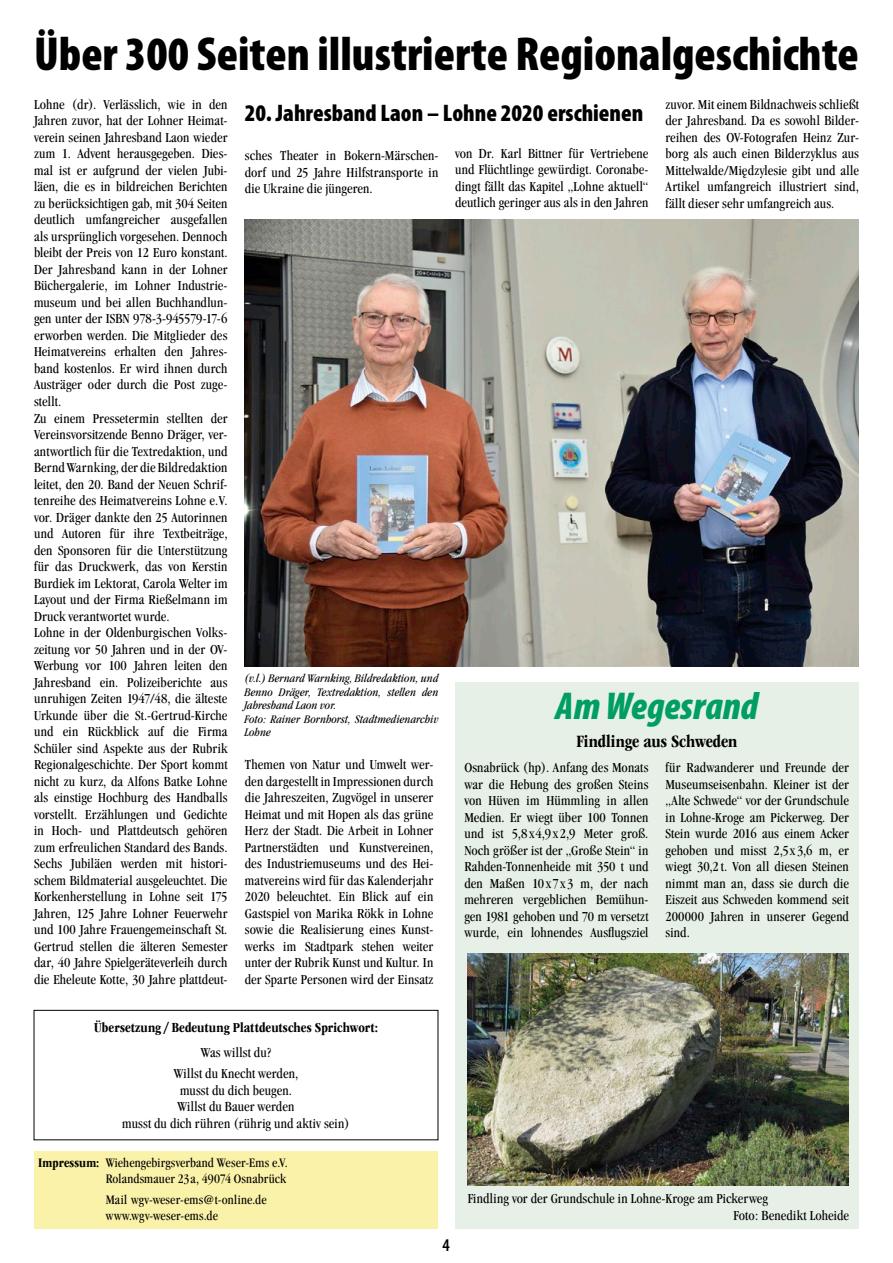
<style>
.page{position:relative;width:893px;height:1263px;background:#fff}
.page>*{position:absolute;margin:0;border:0;box-sizing:border-box;transform-origin:0 0}
.t1{font:900 condensed 48px "Myriad Pro";color:#000}
.t2{font:italic 900 condensed 39px "Myriad Pro";color:#009f61}
.t3{font:900 condensed 24px "Myriad Pro";color:#000}
.t4{font:700 condensed 18px "ITC Garamond Std";letter-spacing:-.005em;color:#000}
.t5{font:600 condensed 18px "Myriad Pro";color:#000}
.t6{font:condensed 14.25px/16.5px "Garamond";letter-spacing:.01em;color:#000;text-align:justify}
.t7{font:700 condensed 14.25px "ITC Garamond Std";letter-spacing:.005em;color:#000}
.t8{font:condensed 13.5px/16.5px "Garamond";letter-spacing:.01em;color:#000;text-align:right}
.t9{font:italic condensed 12px/13.5px "Garamond";letter-spacing:.005em;color:#000}
.s1{font-family:"ITC Garamond Std";font-weight:700}
</style>
<div class="page">
<div style="left:34px;top:1152px;width:404px;height:77px;background:#faf2a8"></div>
<div style="left:34px;top:1010px;width:404px;height:130px;border:1px solid #000"></div>
<div style="left:455px;top:682px;width:404px;height:547px;background:#e7f0e7"></div>
<img style="left:468px;top:953px;width:381px;height:232px">
<img style="left:244px;top:219px;width:615px;height:447px">
<h1 class="t1" style="left:34px;top:27px;width:826px">Über 300 Seiten illustrierte Regionalgeschichte</h1>
<h3 class="t3" style="left:245px;top:100px;width:400px">20. Jahresband Laon – Lohne 2020 erschienen</h3>
<p class="t6" style="left:34px;top:96px;width:195px;text-align:left">Lohne (dr). Verlässlich, wie in den Jahren zuvor, hat der Lohner Heimat&shy;verein seinen Jahresband Laon wieder zum 1. Advent herausgegeben. Dies&shy;mal ist er aufgrund der vielen Jubi&shy;läen, die es in bildreichen Berichten zu berücksichtigen gab, mit 304 Seiten deutlich umfangreicher ausgefallen als ursprünglich vorgesehen. Dennoch bleibt der Preis von 12 Euro konstant.<br>Der Jahresband kann in der Lohner Büchergalerie, im Lohner Industrie&shy;museum und bei allen Buchhandlun&shy;gen unter der ISBN 978-3-945579-17-6 erworben werden. Die Mitglieder des Heimatvereins erhalten den Jahres&shy;band kostenlos. Er wird ihnen durch Austräger oder durch die Post zuge&shy;stellt.<br>Zu einem Pressetermin stellten der Vereinsvorsitzende Benno Dräger, ver&shy;antwortlich für die Textredaktion, und Bernd Warnking, der die Bildredaktion leitet, den 20. Band der Neuen Schrif&shy;tenreihe des Heimatvereins Lohne e.V. vor. Dräger dankte den 25 Autorinnen und Autoren für ihre Textbeiträge, den Sponsoren für die Unterstützung für das Druckwerk, das von Kerstin Burdiek im Lektorat, Carola Welter im Layout und der Firma Rießelmann im Druck verantwortet wurde.<br>Lohne in der Oldenburgischen Volks&shy;zeitung vor 50 Jahren und in der OV-Werbung vor 100 Jahren leiten den Jahresband ein. Polizeiberichte aus unruhigen Zeiten 1947/48, die älteste Urkunde über die St.-Gertrud-Kirche und ein Rückblick auf die Firma Schüler sind Aspekte aus der Rubrik Regionalgeschichte. Der Sport kommt nicht zu kurz, da Alfons Batke Lohne als einstige Hochburg des Handballs vorstellt. Erzählungen und Gedichte in Hoch- und Plattdeutsch gehören zum erfreulichen Standard des Bands.<br>Sechs Jubiläen werden mit histori&shy;schem Bildmaterial ausgeleuchtet. Die Korkenherstellung in Lohne seit 175<br>Jahren, 125 Jahre Lohner Feuerwehr und 100 Jahre Frauengemeinschaft St.<br>Gertrud stellen die älteren Semester dar, 40 Jahre Spielgeräteverleih durch die Eheleute Kotte, 30 Jahre plattdeut-</p>
<p class="t6" style="left:665px;top:96px;width:195px">zuvor. Mit einem Bildnachweis schließt der Jahresband. Da es sowohl Bilder&shy;reihen des OV-Fotografen Heinz Zur&shy;borg als auch einen Bilderzyklus aus Mittelwalde/Mie˛dzylesie gibt und alle Artikel umfangreich illustriert sind, fällt dieser sehr umfangreich aus.</p>
<p class="t6" style="left:455px;top:145px;width:195px">von Dr. Karl Bittner für Vertriebene und Flüchtlinge gewürdigt. Coronabe&shy;dingt fällt das Kapitel „Lohne aktuell“ deutlich geringer aus als in den Jahren</p>
<p class="t6" style="left:245px;top:147px;width:195px">sches Theater in Bokern-Märschen&shy;dorf und 25 Jahre Hilfstransporte in die Ukraine die jüngeren.</p>
<p class="t9" style="left:244px;top:672px;width:195px">(v.l.) Bernard Warnking, Bildredaktion, und<br>Benno Dräger, Textredaktion, stellen den<br>Jahresband Laon vor.<br>Foto: Rainer Bornhorst, Stadtmedienarchiv<br>Lohne</p>
<p class="t6" style="left:245px;top:756px;width:190px">Themen von Natur und Umwelt wer&shy;den dargestellt in Impressionen durch die Jahreszeiten, Zugvögel in unserer Heimat und mit Hopen als das grüne Herz der Stadt. Die Arbeit in Lohner Partnerstädten und Kunstvereinen, des Industriemuseums und des Hei&shy;matvereins wird für das Kalenderjahr 2020 beleuchtet. Ein Blick auf ein Gastspiel von Marika Rökk in Lohne sowie die Realisierung eines Kunst&shy;werks im Stadtpark stehen weiter unter der Rubrik Kunst und Kultur. In der Sparte Personen wird der Einsatz</p>
<h2 class="t2" style="left:556px;top:681px;width:204px">Am Wegesrand</h2>
<p class="t4" style="left:576px;top:731px;width:163px">Findlinge aus Schweden</p>
<p class="t6" style="left:464px;top:759px;width:186px">Osnabrück (hp). Anfang des Monats war die Hebung des großen Steins von Hüven im Hümmling in allen Medien. Er wiegt über 100 Tonnen und ist 5,8x4,9 x 2,9 Meter groß.<br>Noch größer ist der „Große Stein“ in Rahden-Tonnenheide mit 350 t und den Maßen 10x7x3 m, der nach mehreren vergeblichen Bemühun&shy;gen 1981 gehoben und 70 m versetzt wurde, ein lohnendes Ausflugsziel</p>
<p class="t6" style="left:665px;top:759px;width:185px">für Radwanderer und Freunde der Museumseisenbahn. Kleiner ist der „Alte Schwede“ vor der Grundschule in Lohne-Kroge am Pickerweg. Der Stein wurde 2016 aus einem Acker gehoben und misst 2,5x3,6 m, er wiegt 30,2 t. Von all diesen Steinen nimmt man an, dass sie durch die Eiszeit aus Schweden kommend seit 200000 Jahren in unserer Gegend sind.</p>
<p class="t7" style="left:94px;top:1020px;width:285px">Übersetzung / Bedeutung Plattdeutsches Sprichwort:</p>
<p class="t6" style="left:174px;top:1042px;width:126px;line-height:20.7px;text-align:center">Was willst du?<br>Willst du Knecht werden,</p>
<p class="t6" style="left:122px;top:1082px;width:229px;text-align:center">musst du dich beugen.<br>Willst du Bauer werden<br>musst du dich rühren (rührig und aktiv sein)</p>
<p class="t8" style="left:38px;top:1154px;width:251px"><span class="s1">Impressum:</span> Wiehengebirgsverband Weser-Ems e.V.<br>Rolandsmauer 23a, 49074 Osnabrück</p>
<p class="t8" style="left:106px;top:1191px;width:162px;text-align:left">Mail wgv-weser-ems@t-online.de www.wgv-weser-ems.de</p>
<p class="t5" style="left:443px;top:1234px;width:9px">4</p>
<p class="t6" style="left:733px;top:1190px;width:117px;text-indent:-266px">Findling vor der Grundschule in Lohne-Kroge am Pickerweg<br>Foto: Benedikt Loheide</p>
</div>
